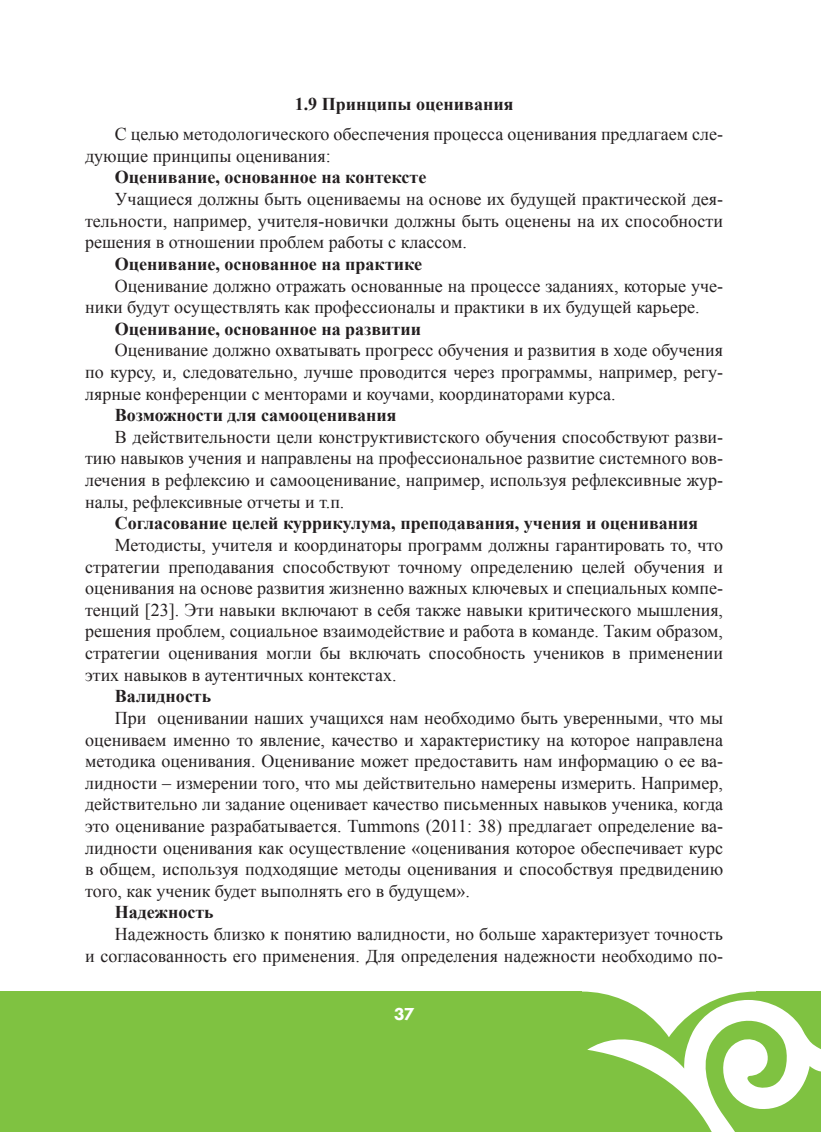
<style>
.page{position:relative;width:821px;height:1132px;background:#fff}
.page>*{position:absolute;margin:0;border:0;box-sizing:border-box;transform-origin:0 0}
.t1{font:18px/21.6px "Times New Roman";color:#231f20;text-align:justify}
.t2{font:700 18px "Times New Roman";color:#231f20}
.t3{font:800 18px "Futura New";color:#fff}
</style>
<div class="page">
<div style="left:0;top:991px;width:581px;height:140px;background:#7fc241"></div>
<svg style="left:581px;top:991px;width:240px;height:140px"></svg>
<p class="t2" style="left:295px;top:92px;width:220px">1.9 Принципы оценивания</p>
<p class="t1" style="left:85px;top:123px;width:639px;text-indent:30px">С целью методологического обеспечения процесса оценивания предлагаем сле&shy;дующие принципы оценивания:</p>
<p class="t2" style="left:115px;top:165px;width:313px">Оценивание, основанное на контексте</p>
<p class="t1" style="left:85px;top:188px;width:639px;text-indent:30px">Учащиеся должны быть оцениваемы на основе их будущей практической дея&shy;тельности, например, учителя-новички должны быть оценены на их способности решения в отношении проблем работы с классом.</p>
<p class="t2" style="left:115px;top:251px;width:309px">Оценивание, основанное на практике</p>
<p class="t1" style="left:85px;top:274px;width:639px;text-indent:30px">Оценивание должно отражать основанные на процессе заданиях, которые уче&shy;ники будут осуществлять как профессионалы и практики в их будущей карьере.</p>
<p class="t2" style="left:115px;top:316px;width:308px">Оценивание, основанное на развитии</p>
<p class="t1" style="left:85px;top:339px;width:639px;text-indent:30px">Оценивание должно охватывать прогресс обучения и развития в ходе обучения по курсу, и, следовательно, лучше проводится через программы, например, регу&shy;лярные конференции с менторами и коучами, координаторами курса.</p>
<p class="t2" style="left:115px;top:402px;width:283px">Возможности для самооценивания</p>
<p class="t1" style="left:85px;top:425px;width:639px;text-indent:30px">В действительности цели конструктивистского обучения способствуют разви&shy;тию навыков учения и направлены на профессиональное развитие системного вов&shy;лечения в рефлексию и самооценивание, например, используя рефлексивные жур&shy;налы, рефлексивные отчеты и т.п.</p>
<p class="t2" style="left:115px;top:510px;width:585px">Согласование целей куррикулума, преподавания, учения и оценивания</p>
<p class="t1" style="left:85px;top:533px;width:639px;text-indent:30px">Методисты, учителя и координаторы программ должны гарантировать то, что стратегии преподавания способствуют точному определению целей обучения и оценивания на основе развития жизненно важных ключевых и специальных компе&shy;тенций [23]. Эти навыки включают в себя также навыки критического мышления, решения проблем, социальное взаимодействие и работа в команде. Таким образом, стратегии оценивания могли бы включать способность учеников в применении этих навыков в аутентичных контекстах.</p>
<p class="t2" style="left:115px;top:683px;width:98px">Валидность</p>
<p class="t1" style="left:85px;top:706px;width:639px;text-indent:30px">При оценивании наших учащихся нам необходимо быть уверенными, что мы оцениваем именно то явление, качество и характеристику на которое направлена методика оценивания. Оценивание может предоставить нам информацию о ее ва&shy;лидности – измерении того, что мы действительно намерены измерить. Например, действительно ли задание оценивает качество письменных навыков ученика, когда это оценивание разрабатывается. Tummons (2011: 38) предлагает определение ва&shy;лидности оценивания как осуществление «оценивания которое обеспечивает курс в общем, используя подходящие методы оценивания и способствуя предвидению того, как ученик будет выполнять его в будущем».</p>
<p class="t2" style="left:115px;top:899px;width:100px">Надежность</p>
<p class="t1" style="left:85px;top:922px;width:639px;text-align:right">Надежность близко к понятию валидности, но больше характеризует точность<br>и согласованность его применения. Для определения надежности необходимо по-</p>
<p class="t3" style="left:394px;top:1002px;width:22px">37</p>
</div>
